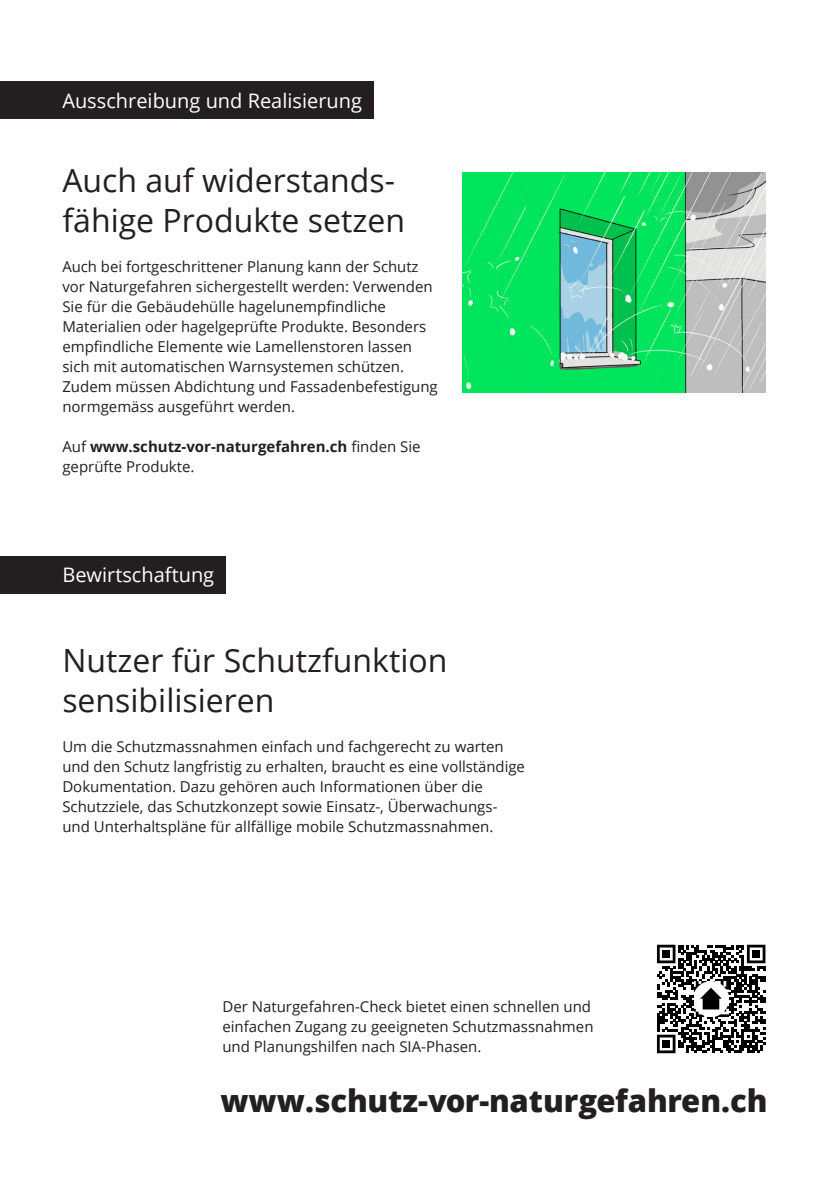
<style>
.page{position:relative;width:828px;height:1191px;background:#fff}
.page>*{position:absolute;margin:0;border:0;box-sizing:border-box;transform-origin:0 0}
.t1{font:32px/40px "Open Sans";color:#231f20}
.t2{font:800 31px "Open Sans";color:#231f20}
.t3{font:20px "Open Sans";color:#fff}
.t4{font:15px/20px "Open Sans";color:#231f20}
.t5{font:700 15px/20px "Open Sans";color:#231f20}
.s1{font-weight:400}
</style>
<div class="page">
<div style="left:0;top:81px;width:373px;height:38px;background:#231f20"></div>
<div style="left:0;top:556px;width:226px;height:38px;background:#231f20"></div>
<img style="left:462px;top:172px;width:303px;height:220px">
<svg style="left:657px;top:944px;width:108px;height:109px"></svg>
<div style="left:662px;top:950px;width:8px;height:8px;background:#000"></div>
<div style="left:752px;top:950px;width:8px;height:8px;background:#000"></div>
<div style="left:662px;top:1040px;width:8px;height:8px;background:#000"></div>
<img style="left:694px;top:981px;width:34px;height:35px">
<h3 class="t3" style="left:62px;top:87px;width:301px">Ausschreibung und Realisierung</h3>
<h1 class="t1" style="left:62px;top:160px;width:344px">Auch auf widerstands&shy;fähige Produkte setzen</h1>
<p class="t4" style="left:62px;top:256px;width:377px">Auch bei fortgeschrittener Planung kann der Schutz vor Naturgefahren sichergestellt werden: Verwenden Sie für die Gebäudehülle hagelunempfindliche Materialien oder hagelgeprüfte Produkte. Besonders empfindliche Elemente wie Lamellenstoren lassen sich mit automatischen Warnsystemen schützen.<br>Zudem müssen Abdichtung und Fassadenbefestigung normgemäss ausgeführt werden.</p>
<p class="t5" style="left:62px;top:436px;width:360px"><span class="s1">Auf</span> www.schutz-vor-naturgefahren.ch <span class="s1">finden Sie geprüfte Produkte.</span></p>
<h3 class="t3" style="left:62px;top:561px;width:153px">Bewirtschaftung</h3>
<h1 class="t1" style="left:62px;top:640px;width:386px">Nutzer für Schutzfunktion sensibilisieren</h1>
<p class="t4" style="left:62px;top:736px;width:464px">Um die Schutzmassnahmen einfach und fachgerecht zu warten und den Schutz langfristig zu erhalten, braucht es eine vollständige Dokumentation. Dazu gehören auch Informationen über die Schutzziele, das Schutzkonzept sowie Einsatz-, Überwachungs&shy;und Unterhaltspläne für allfällige mobile Schutzmassnahmen.</p>
<p class="t4" style="left:222px;top:996px;width:373px">Der Naturgefahren-Check bietet einen schnellen und einfachen Zugang zu geeigneten Schutzmassnahmen und Planungshilfen nach SIA-Phasen.</p>
<h2 class="t2" style="left:220px;top:1077px;width:549px">www.schutz-vor-naturgefahren.ch</h2>
</div>
